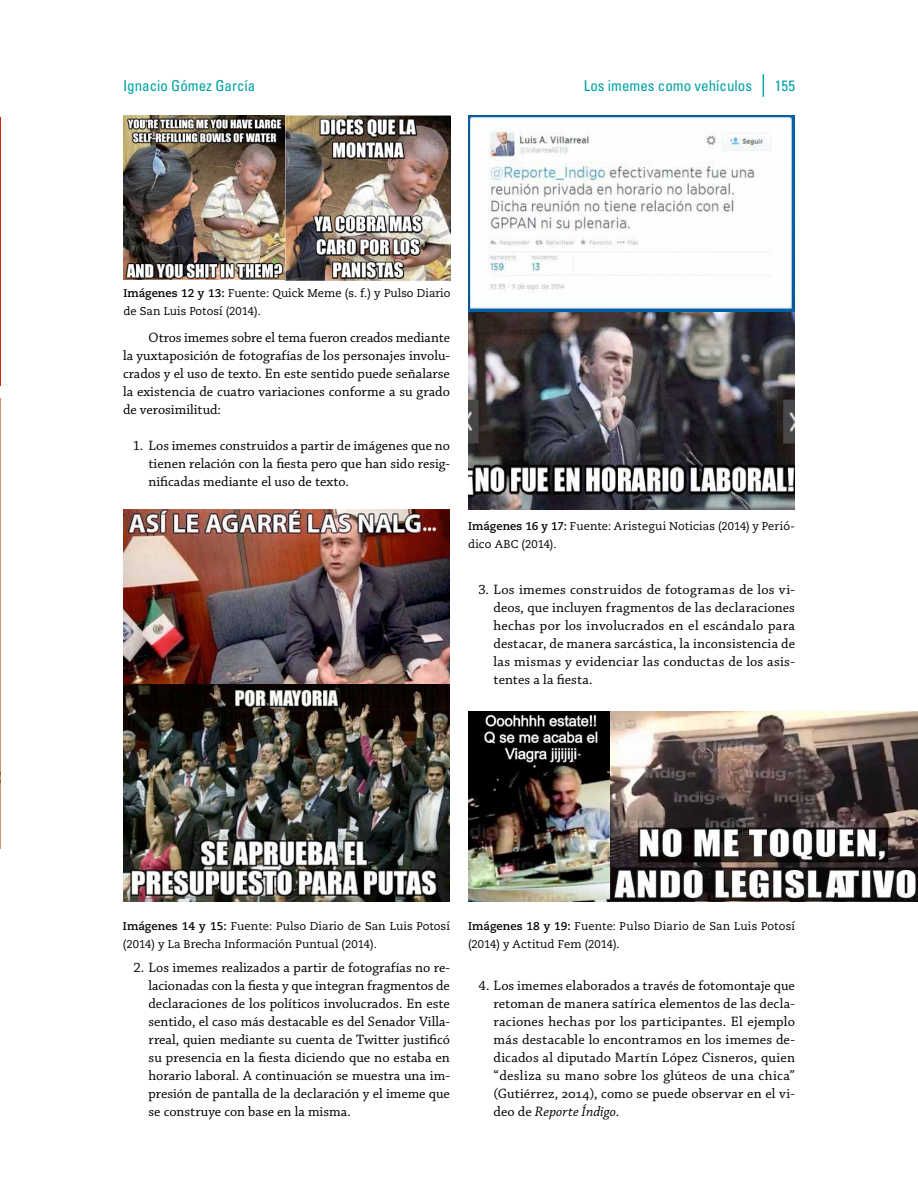
<style>
.page{position:relative;width:918px;height:1188px;background:#fff}
.page>*{position:absolute;margin:0;border:0;box-sizing:border-box;transform-origin:0 0}
.t1{font:condensed 15px "Univers LT Std";color:#00a1a4}
.t2{font:14.25px/18px "Chaparral Pro";letter-spacing:.005em;color:#000;text-align:justify}
.t3{font:11.25px/18px "Caecilia LT Std";letter-spacing:.005em;color:#000}
.s1{font-weight:700}
.s2{font-style:italic}
</style>
<div class="page">
<img style="left:0;top:117px;width:1px;height:268px">
<img style="left:0;top:398px;width:1px;height:451px">
<img style="left:123px;top:116px;width:328px;height:165px">
<img style="left:123px;top:510px;width:327px;height:392px">
<img style="left:468px;top:115px;width:327px;height:196px">
<img style="left:468px;top:313px;width:326px;height:196px">
<img style="left:468px;top:711px;width:450px;height:190px">
<svg style="left:763px;top:74px;width:1px;height:23px"></svg>
<p class="t1" style="left:123px;top:76px;width:134px">Ignacio Gómez García</p>
<p class="t1" style="left:584px;top:76px;width:170px">Los imemes como vehículos</p>
<p class="t1" style="left:775px;top:76px;width:22px">155</p>
<p class="t3" style="left:123px;top:285px;width:329px"><span class="s1">Imágenes 12 y 13:</span> Fuente: Quick Meme (s. f.) y Pulso Diario de San Luis Potosí (2014).</p>
<p class="t2" style="left:123px;top:329px;width:329px;text-indent:26px">Otros imemes sobre el tema fueron creados mediante la yuxtaposición de fotografías de los personajes involu&shy;crados y el uso de texto. En este sentido puede señalarse la existencia de cuatro variaciones conforme a su grado de verosimilitud:</p>
<p class="t2" style="left:148px;top:437px;width:303px;text-indent:-15px">1. Los imemes construidos a partir de imágenes que no tienen relación con la fiesta pero que han sido resig&shy;nificadas mediante el uso de texto.</p>
<p class="t3" style="left:468px;top:518px;width:328px"><span class="s1">Imágenes 16 y 17:</span> Fuente: Aristegui Noticias (2014) y Perió&shy;dico ABC (2014).</p>
<p class="t2" style="left:494px;top:581px;width:303px;text-indent:-15px">3. Los imemes construidos de fotogramas de los vi&shy;deos, que incluyen fragmentos de las declaraciones hechas por los involucrados en el escándalo para destacar, de manera sarcástica, la inconsistencia de las mismas y evidenciar las conductas de los asis&shy;tentes a la fiesta.</p>
<p class="t3" style="left:123px;top:917px;width:328px"><span class="s1">Imágenes 14 y 15:</span> Fuente: Pulso Diario de San Luis Potosí (2014) y La Brecha Información Puntual (2014).</p>
<p class="t2" style="left:148px;top:959px;width:303px;text-indent:-15px">2. Los imemes realizados a partir de fotografías no re&shy;lacionadas con la fiesta y que integran fragmentos de declaraciones de los políticos involucrados. En este sentido, el caso más destacable es del Senador Villa&shy;rreal, quien mediante su cuenta de Twitter justificó su presencia en la fiesta diciendo que no estaba en horario laboral. A continuación se muestra una im&shy;presión de pantalla de la declaración y el imeme que se construye con base en la misma.</p>
<p class="t3" style="left:468px;top:917px;width:329px"><span class="s1">Imágenes 18 y 19:</span> Fuente: Pulso Diario de San Luis Potosí (2014) y Actitud Fem (2014).</p>
<p class="t2" style="left:493px;top:977px;width:303px;text-indent:-15px">4. Los imemes elaborados a través de fotomontaje que retoman de manera satírica elementos de las decla&shy;raciones hechas por los participantes. El ejemplo más destacable lo encontramos en los imemes de&shy;dicados al diputado Martín López Cisneros, quien “desliza su mano sobre los glúteos de una chica” (Gutiérrez, 2014), como se puede observar en el vi&shy;deo de <span class="s2">Reporte Índigo</span>.</p>
</div>
